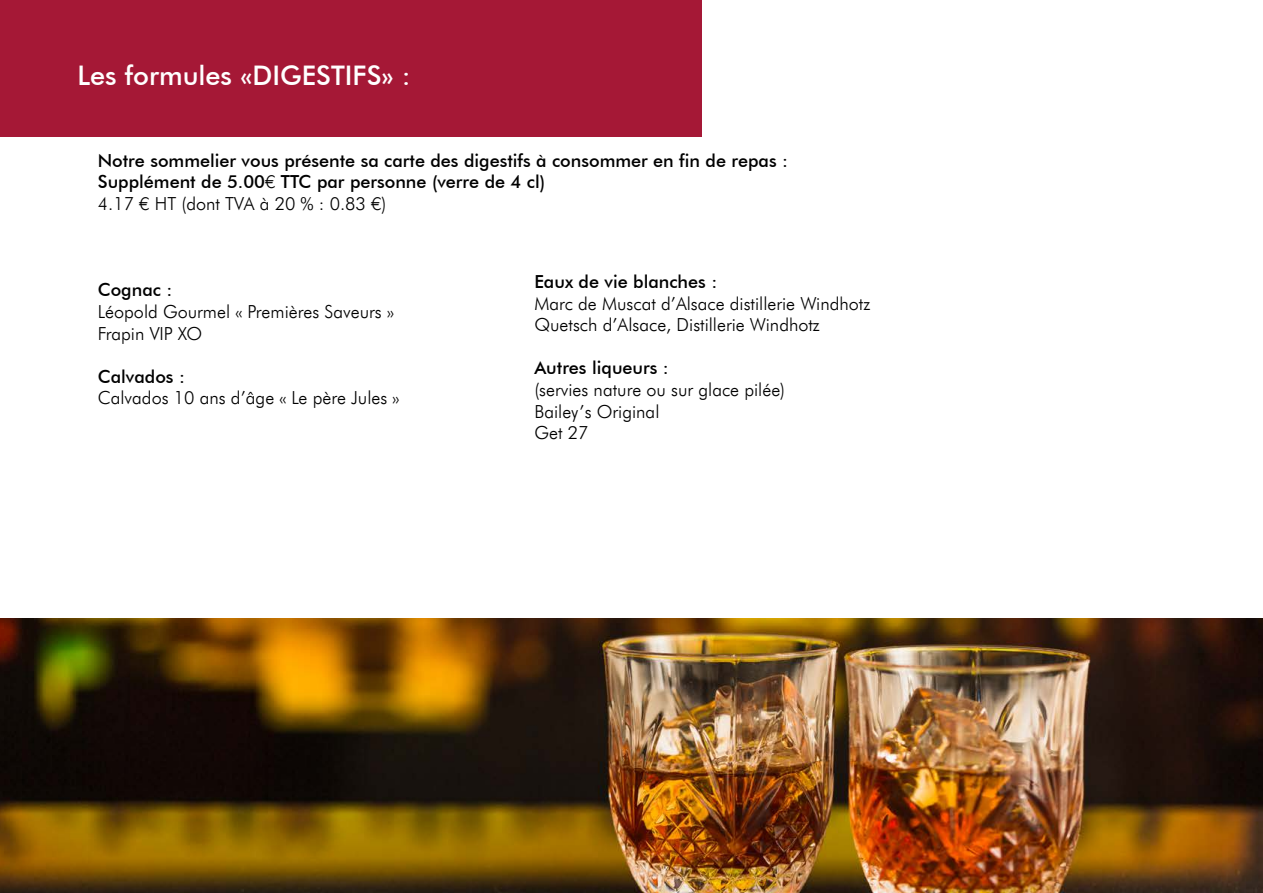
<style>
.page{position:relative;width:1263px;height:893px;background:#fff}
.page>*{position:absolute;margin:0;border:0;box-sizing:border-box;transform-origin:0 0}
.t1{font:500 27px "Futura BT";color:#fff}
.t2{font:300 18px/21.6px "Futura BT";color:#000}
.t3{font:500 18px/21.6px "Futura BT";color:#000}
.s1{font-weight:300}
</style>
<div class="page">
<div style="left:0;top:0;width:702px;height:136px;background:#a51836"></div>
<img style="left:0;top:619px;width:1263px;height:274px">
<h1 class="t1" style="left:78px;top:65px;width:335px">Les formules «DIGESTIFS» :</h1>
<p class="t3" style="left:98px;top:151px;width:692px">Notre sommelier vous présente sa carte des digestifs à consommer en fin de repas :<br>Supplément de 5.00<span class="s1">€</span> TTC par personne (verre de 4 cl)<br><span class="s1">4.17 € HT (dont TVA à 20 % : 0.83 €)</span></p>
<p class="t3" style="left:98px;top:281px;width:76px">Cognac :</p>
<p class="t2" style="left:98px;top:300px;width:298px">Léopold Gourmel « Premières Saveurs »<br>Frapin VIP XO</p>
<p class="t3" style="left:98px;top:367px;width:89px">Calvados :</p>
<p class="t2" style="left:98px;top:387px;width:303px">Calvados 10 ans d’âge « Le père Jules »</p>
<p class="t3" style="left:534px;top:272px;width:184px">Eaux de vie blanches :</p>
<p class="t2" style="left:534px;top:292px;width:337px">Marc de Muscat d’Alsace distillerie Windhotz<br>Quetsch d’Alsace, Distillerie Windhotz</p>
<p class="t3" style="left:534px;top:359px;width:136px">Autres liqueurs :</p>
<p class="t2" style="left:534px;top:378px;width:252px">(servies nature ou sur glace pilée)<br>Bailey’s Original<br>Get 27</p>
</div>
